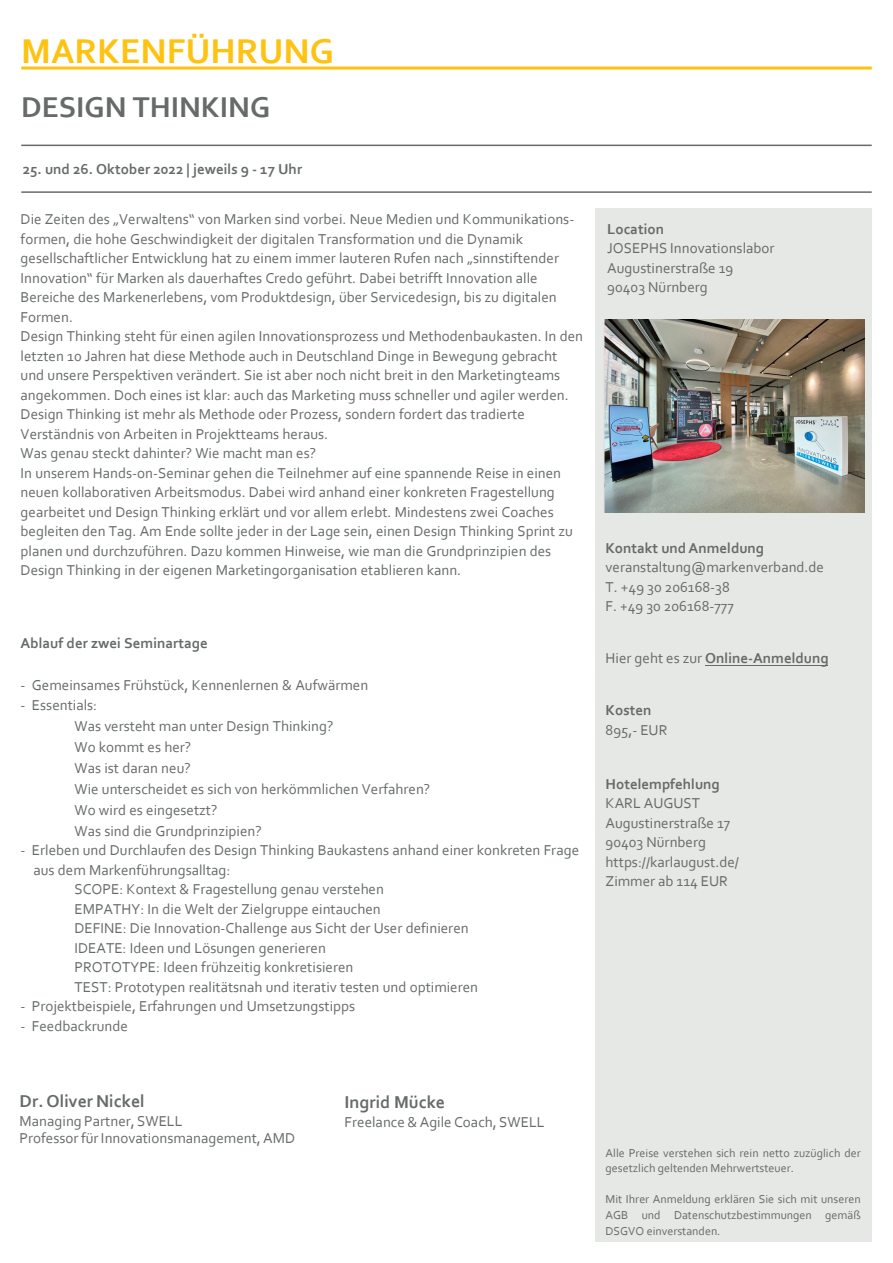
<style>
.page{position:relative;width:893px;height:1263px;background:#fff}
.page>*{position:absolute;margin:0;border:0;box-sizing:border-box;transform-origin:0 0}
.t1{font:700 36px "Corbel";color:#fec210}
.t2{font:700 30px "Corbel";color:#666b6a}
.t3{font:700 18px "Corbel";color:#666b6a}
.t4{font:15px/19.5px "Corbel";color:#666b6a}
.t5{font:700 15px "Corbel";color:#666b6a}
.t6{font:12px/15.6px "Corbel";color:#666b6a}
.s1{font-weight:400}
</style>
<div class="page">
<div style="left:595px;top:208px;width:276px;height:1034px;background:#e5e8e5"></div>
<hr style="left:21px;top:67px;width:851px;height:3px;background:#fec210">
<hr style="left:21px;top:145px;width:851px;height:1px;background:#666b6a">
<hr style="left:21px;top:191px;width:851px;height:2px;background:#666b6a">
<hr style="left:706px;top:665px;width:122px;height:1px;background:#666b6a">
<img style="left:604px;top:319px;width:261px;height:193px">
<p class="t1" style="left:21px;top:28px;width:314px">MARKENFÜHRUNG</p>
<p class="t2" style="left:21px;top:89px;width:250px">DESIGN THINKING</p>
<p class="t5" style="left:23px;top:159px;width:281px">25. und 26. Oktober 2022 | jeweils 9 - 17 Uhr</p>
<p class="t4" style="left:21px;top:209px;width:564px">Die Zeiten des „Verwaltens“ von Marken sind vorbei. Neue Medien und Kommunikations&shy;formen, die hohe Geschwindigkeit der digitalen Transformation und die Dynamik gesellschaftlicher Entwicklung hat zu einem immer lauteren Rufen nach „sinnstiftender Innovation“ für Marken als dauerhaftes Credo geführt. Dabei betrifft Innovation alle Bereiche des Markenerlebens, vom Produktdesign, über Servicedesign, bis zu digitalen Formen.<br>Design Thinking steht für einen agilen Innovationsprozess und Methodenbaukasten. In den letzten 10 Jahren hat diese Methode auch in Deutschland Dinge in Bewegung gebracht und unsere Perspektiven verändert. Sie ist aber noch nicht breit in den Marketingteams angekommen. Doch eines ist klar: auch das Marketing muss schneller und agiler werden.<br>Design Thinking ist mehr als Methode oder Prozess, sondern fordert das tradierte Verständnis von Arbeiten in Projektteams heraus.<br>Was genau steckt dahinter? Wie macht man es?<br>In unserem Hands-on-Seminar gehen die Teilnehmer auf eine spannende Reise in einen neuen kollaborativen Arbeitsmodus. Dabei wird anhand einer konkreten Fragestellung gearbeitet und Design Thinking erklärt und vor allem erlebt. Mindestens zwei Coaches begleiten den Tag. Am Ende sollte jeder in der Lage sein, einen Design Thinking Sprint zu planen und durchzuführen. Dazu kommen Hinweise, wie man die Grundprinzipien des Design Thinking in der eigenen Marketingorganisation etablieren kann.</p>
<p class="t5" style="left:20px;top:634px;width:189px">Ablauf der zwei Seminartage</p>
<p class="t4" style="left:20px;top:675px;width:349px">- Gemeinsames Frühstück, Kennenlernen &amp; Aufwärmen</p>
<p class="t4" style="left:74px;top:694px;width:357px;line-height:21px;text-indent:-54px">- Essentials:<br>Was versteht man unter Design Thinking?<br>Wo kommt es her?<br>Was ist daran neu?<br>Wie unterscheidet es sich von herkömmlichen Verfahren?<br>Wo wird es eingesetzt?<br>Was sind die Grundprinzipien?</p>
<p class="t4" style="left:20px;top:840px;width:560px">- Erleben und Durchlaufen des Design Thinking Baukastens anhand einer konkreten Frage</p>
<p class="t4" style="left:33px;top:860px;width:199px">aus dem Markenführungsalltag:</p>
<p class="t4" style="left:74px;top:879px;width:311px">SCOPE: Kontext &amp; Fragestellung genau verstehen</p>
<p class="t4" style="left:74px;top:899px;width:308px">EMPATHY: In die Welt der Zielgruppe eintauchen</p>
<p class="t4" style="left:74px;top:918px;width:396px">DEFINE: Die Innovation-Challenge aus Sicht der User definieren</p>
<p class="t4" style="left:74px;top:938px;width:253px">IDEATE: Ideen und Lösungen generieren</p>
<p class="t4" style="left:74px;top:957px;width:280px">PROTOTYPE: Ideen frühzeitig konkretisieren</p>
<p class="t4" style="left:74px;top:977px;width:405px">TEST: Prototypen realitätsnah und iterativ testen und optimieren</p>
<p class="t4" style="left:20px;top:996px;width:336px">- Projektbeispiele, Erfahrungen und Umsetzungstipps</p>
<p class="t4" style="left:20px;top:1016px;width:109px">- Feedbackrunde</p>
<p class="t5" style="left:607px;top:220px;width:58px">Location</p>
<p class="t4" style="left:607px;top:238px;width:169px">JOSEPHS Innovationslabor<br>Augustinerstraße 19<br>90403 Nürnberg</p>
<p class="t5" style="left:606px;top:538px;width:160px">Kontakt und Anmeldung</p>
<p class="t4" style="left:606px;top:557px;width:220px">veranstaltung@markenverband.de<br>T. +49 30 206168-38<br>F. +49 30 206168-777</p>
<p class="t5" style="left:606px;top:648px;width:225px"><span class="s1">Hier geht es zur</span> Online-Anmeldung</p>
<p class="t5" style="left:606px;top:701px;width:47px">Kosten</p>
<p class="t4" style="left:606px;top:719px;width:63px">895,- EUR</p>
<p class="t5" style="left:606px;top:774px;width:116px">Hotelempfehlung</p>
<p class="t4" style="left:606px;top:793px;width:135px">KARL AUGUST<br>Augustinerstraße 17<br>90403 Nürnberg https://karlaugust.de/<br>Zimmer ab 114 EUR</p>
<p class="t3" style="left:20px;top:1090px;width:127px">Dr. Oliver Nickel</p>
<p class="t4" style="left:20px;top:1112px;width:277px;line-height:17.2px">Managing Partner, SWELL<br>Professor für Innovationsmanagement, AMD</p>
<p class="t3" style="left:345px;top:1091px;width:102px">Ingrid Mücke</p>
<p class="t4" style="left:345px;top:1112px;width:202px">Freelance &amp; Agile Coach, SWELL</p>
<p class="t6" style="left:606px;top:1144px;width:257px">Alle Preise verstehen sich rein netto zuzüglich der gesetzlich geltenden Mehrwertsteuer.</p>
<p class="t6" style="left:606px;top:1191px;width:257px;text-align:justify">Mit Ihrer Anmeldung erklären Sie sich mit unseren AGB und Datenschutzbestimmungen gemäß DSGVO einverstanden.</p>
</div>
